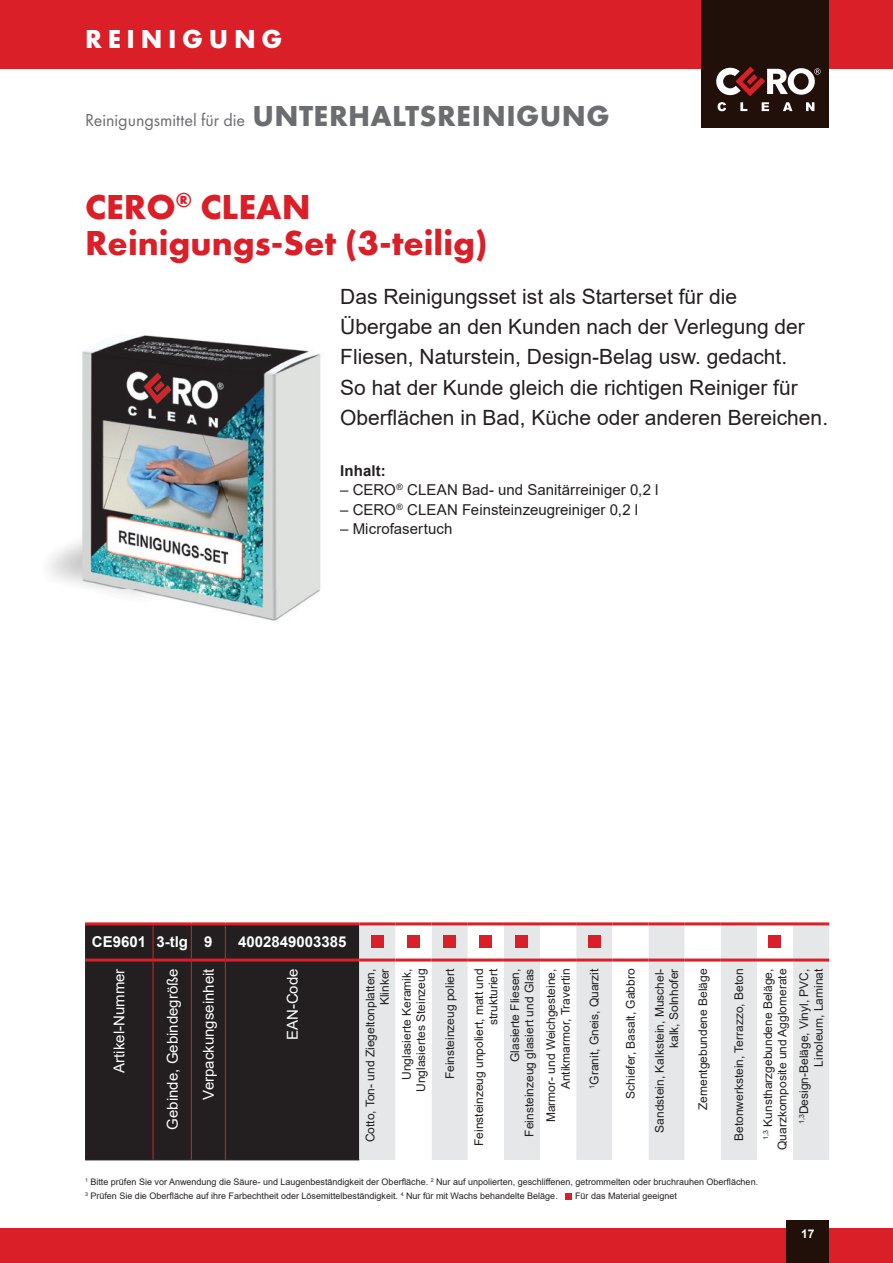
<style>
.page{position:relative;width:893px;height:1263px;background:#fff}
.page>*{position:absolute;margin:0;border:0;box-sizing:border-box;transform-origin:0 0}
.t1{font:700 36px/36px "Futura PT";color:#db1f28}
.t2{font:700 27px "Futura PT";letter-spacing:.21em;color:#fff}
.t3{font:21px/30px "Arial";color:#231f20}
.t4{font:18px "Futura PT";color:#6c6d70}
.t5{font:15px "Arial";letter-spacing:.005em;color:#231f20}
.t6{font:15px "Arial";color:#fff}
.t7{font:700 15px "Arial";color:#fff}
.t8{font:700 15px "Arial";letter-spacing:.01em;color:#231f20}
.t9{font:12px/14.4px "Arial";color:#231f20;text-align:right}
.t10{font:700 12px "Arial";color:#fff}
.t11{font:9px/14.4px "Arial";color:#231f20}
.s1{font-weight:700;font-size:30px}
</style>
<div class="page">
<div style="left:0;top:1229px;width:893px;height:34px;background:#db1f28"></div>
<div style="left:0;top:0;width:893px;height:68px;background:#db1f28"></div>
<div style="left:702px;top:0;width:127px;height:128px;background:#211009"></div>
<svg style="left:716px;top:67px;width:105px;height:29px"></svg>
<svg style="left:718px;top:102px;width:8px;height:9px"></svg>
<svg style="left:740px;top:102px;width:7px;height:9px"></svg>
<svg style="left:762px;top:102px;width:7px;height:9px"></svg>
<svg style="left:783px;top:102px;width:9px;height:9px"></svg>
<svg style="left:806px;top:102px;width:8px;height:9px"></svg>
<div style="left:787px;top:1220px;width:42px;height:43px;background:#211009"></div>
<img style="left:49px;top:335px;width:272px;height:286px">
<div style="left:85px;top:925px;width:274px;height:234px;background:#231f20"></div>
<div style="left:359px;top:925px;width:470px;height:235px;background:#e6e7e9"></div>
<svg style="left:395px;top:925px;width:398px;height:235px"></svg>
<hr style="left:85px;top:1159px;width:68px;height:1px;background:#231f20">
<hr style="left:153px;top:1159px;width:38px;height:1px;background:#231f20">
<hr style="left:191px;top:1159px;width:34px;height:1px;background:#231f20">
<hr style="left:225px;top:1159px;width:134px;height:1px;background:#231f20">
<hr style="left:153px;top:961px;width:1px;height:198px;background:#db1f28">
<hr style="left:153px;top:925px;width:1px;height:33px;background:#db1f28">
<hr style="left:191px;top:961px;width:1px;height:198px;background:#db1f28">
<hr style="left:191px;top:925px;width:1px;height:33px;background:#db1f28">
<hr style="left:225px;top:961px;width:1px;height:198px;background:#db1f28">
<hr style="left:225px;top:925px;width:1px;height:33px;background:#db1f28">
<hr style="left:85px;top:958px;width:68px;height:3px;background:#db1f28">
<hr style="left:85px;top:922px;width:68px;height:3px;background:#db1f28">
<hr style="left:153px;top:958px;width:38px;height:3px;background:#db1f28">
<hr style="left:153px;top:922px;width:38px;height:3px;background:#db1f28">
<hr style="left:191px;top:958px;width:34px;height:3px;background:#db1f28">
<hr style="left:191px;top:922px;width:34px;height:3px;background:#db1f28">
<hr style="left:225px;top:958px;width:134px;height:3px;background:#db1f28">
<hr style="left:225px;top:922px;width:134px;height:3px;background:#db1f28">
<hr style="left:359px;top:958px;width:36px;height:3px;background:#db1f28">
<hr style="left:359px;top:922px;width:36px;height:3px;background:#db1f28">
<hr style="left:395px;top:958px;width:37px;height:3px;background:#db1f28">
<hr style="left:395px;top:922px;width:37px;height:3px;background:#db1f28">
<hr style="left:432px;top:958px;width:36px;height:3px;background:#db1f28">
<hr style="left:432px;top:922px;width:36px;height:3px;background:#db1f28">
<hr style="left:468px;top:958px;width:36px;height:3px;background:#db1f28">
<hr style="left:468px;top:922px;width:36px;height:3px;background:#db1f28">
<hr style="left:504px;top:958px;width:36px;height:3px;background:#db1f28">
<hr style="left:504px;top:922px;width:36px;height:3px;background:#db1f28">
<hr style="left:540px;top:958px;width:36px;height:3px;background:#db1f28">
<hr style="left:540px;top:922px;width:36px;height:3px;background:#db1f28">
<hr style="left:576px;top:958px;width:36px;height:3px;background:#db1f28">
<hr style="left:576px;top:922px;width:36px;height:3px;background:#db1f28">
<hr style="left:612px;top:958px;width:36px;height:3px;background:#db1f28">
<hr style="left:612px;top:922px;width:36px;height:3px;background:#db1f28">
<hr style="left:648px;top:958px;width:37px;height:3px;background:#db1f28">
<hr style="left:648px;top:922px;width:37px;height:3px;background:#db1f28">
<hr style="left:685px;top:958px;width:36px;height:3px;background:#db1f28">
<hr style="left:685px;top:922px;width:36px;height:3px;background:#db1f28">
<hr style="left:721px;top:958px;width:36px;height:3px;background:#db1f28">
<hr style="left:721px;top:922px;width:36px;height:3px;background:#db1f28">
<hr style="left:757px;top:958px;width:36px;height:3px;background:#db1f28">
<hr style="left:757px;top:922px;width:36px;height:3px;background:#db1f28">
<hr style="left:793px;top:958px;width:36px;height:3px;background:#db1f28">
<hr style="left:793px;top:922px;width:36px;height:3px;background:#db1f28">
<div style="left:371px;top:935px;width:13px;height:13px;background:#db1f28"></div>
<div style="left:407px;top:935px;width:13px;height:13px;background:#db1f28"></div>
<div style="left:443px;top:935px;width:13px;height:13px;background:#db1f28"></div>
<div style="left:479px;top:935px;width:13px;height:13px;background:#db1f28"></div>
<div style="left:516px;top:935px;width:12px;height:13px;background:#db1f28"></div>
<div style="left:588px;top:935px;width:13px;height:13px;background:#db1f28"></div>
<div style="left:769px;top:935px;width:12px;height:13px;background:#db1f28"></div>
<div style="left:565px;top:1193px;width:7px;height:6px;background:#db1f28"></div>
<h2 class="t2" style="left:85px;top:22px;width:199px">REINIGUNG</h2>
<h3 class="t4" style="left:85px;top:110px;width:526px">Reinigungsmittel für die <span class="s1">UNTERHALTSREINIGUNG</span></h3>
<h1 class="t1" style="left:85px;top:188px;width:404px">CERO<sup>®</sup> CLEAN<br>Reinigungs-Set (3-teilig)</h1>
<p class="t3" style="left:340px;top:282px;width:489px">Das Reinigungsset ist als Starterset für die Übergabe an den Kunden nach der Verlegung der Fliesen, Naturstein, Design-Belag usw. gedacht.<br>So hat der Kunde gleich die richtigen Reiniger für Oberflächen in Bad, Küche oder anderen Bereichen.</p>
<p class="t8" style="left:340px;top:460px;width:47px">Inhalt:</p>
<p class="t5" style="left:340px;top:479px;width:320px">– CERO<sup>®</sup> CLEAN Bad- und Sanitärreiniger 0,2 l</p>
<p class="t5" style="left:340px;top:499px;width:300px">– CERO<sup>®</sup> CLEAN Feinsteinzeugreiniger 0,2 l</p>
<p class="t5" style="left:340px;top:518px;width:114px">– Microfasertuch</p>
<p class="t7" style="left:92px;top:931px;width:56px">CE9601</p>
<p class="t7" style="left:156px;top:931px;width:33px">3-tlg</p>
<p class="t7" style="left:204px;top:931px;width:10px">9</p>
<p class="t7" style="left:238px;top:931px;width:110px">4002849003385</p>
<p class="t6" style="left:109px;top:1073px;width:106px;rotate:-90deg">Artikel-Nummer</p>
<p class="t9" style="left:363px;top:1142px;width:176px;rotate:-90deg">Cotto, Ton- und Ziegeltonplatten,<br>Klinker</p>
<p class="t9" style="left:399px;top:1092px;width:125px;rotate:-90deg">Unglasierte Keramik,<br>Unglasiertes Steinzeug</p>
<p class="t9" style="left:443px;top:1079px;width:112px;rotate:-90deg">Feinsteinzeug poliert</p>
<p class="t9" style="left:471px;top:1146px;width:179px;rotate:-90deg">Feinsteinzeug unpoliert, matt und strukturiert</p>
<p class="t9" style="left:508px;top:1137px;width:170px;rotate:-90deg">Glasierte Fliesen,<br>Feinsteinzeug glasiert und Glas</p>
<p class="t9" style="left:544px;top:1122px;width:155px;rotate:-90deg">Marmor- und Weichgesteine,<br>Antikmarmor, Travertin</p>
<p class="t9" style="left:587px;top:1088px;width:121px;rotate:-90deg"><sup>1</sup>Granit, Gneis, Quarzit</p>
<p class="t9" style="left:623px;top:1099px;width:132px;rotate:-90deg">Schiefer, Basalt, Gabbro</p>
<p class="t9" style="left:652px;top:1133px;width:166px;rotate:-90deg">Sandstein, Kalkstein, Muschel&shy;kalk, Solnhofer</p>
<p class="t9" style="left:696px;top:1110px;width:143px;rotate:-90deg">Zementgebundene Beläge</p>
<p class="t9" style="left:732px;top:1141px;width:174px;rotate:-90deg">Betonwerkstein, Terrazzo, Beton</p>
<p class="t9" style="left:761px;top:1150px;width:183px;rotate:-90deg"><sup>1,3</sup> Kunstharzgebundene Beläge,<br>Quarzkomposite und Agglomerate</p>
<p class="t9" style="left:797px;top:1124px;width:157px;rotate:-90deg"><sup>1,3</sup>Design-Beläge, Vinyl, PVC,<br>Linoleum, Laminat</p>
<p class="t11" style="left:85px;top:1174px;width:675px"><sup>1</sup> Bitte prüfen Sie vor Anwendung die Säure- und Laugenbeständigkeit der Oberfläche. <sup>2</sup> Nur auf unpolierten, geschliffenen, getrommelten oder bruchrauhen Oberflächen.<br><sup>3</sup> Prüfen Sie die Oberfläche auf ihre Farbechtheit oder Lösemittelbeständigkeit. <sup>4</sup> Nur für mit Wachs behandelte Beläge.</p>
<p class="t6" style="left:198px;top:1099px;width:132px;rotate:-90deg">Verpackungseinheit</p>
<p class="t6" style="left:282px;top:1040px;width:73px;rotate:-90deg">EAN-Code</p>
<p class="t6" style="left:162px;top:1129px;width:162px;rotate:-90deg">Gebinde, Gebindegröße</p>
<p class="t11" style="left:575px;top:1189px;width:104px">Für das Material geeignet</p>
<p class="t10" style="left:801px;top:1225px;width:15px">17</p>
</div>
